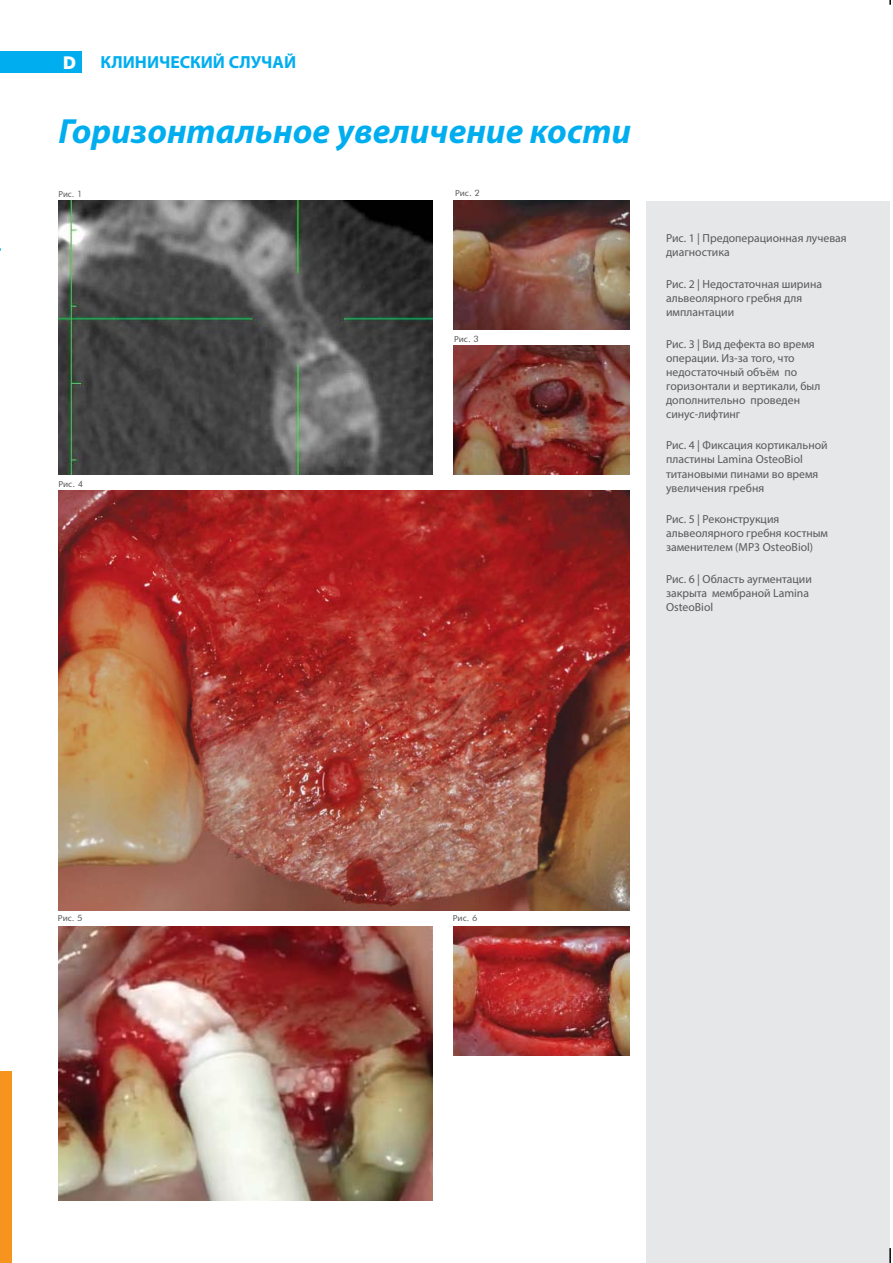
<style>
.page{position:relative;width:893px;height:1263px;background:#fff}
.page>*{position:absolute;margin:0;border:0;box-sizing:border-box;transform-origin:0 0}
.t1{font:italic 700 35.1px "Myriad Pro";color:#00aeef}
.t2{font:700 17.55px "Myriad Pro";color:#00aeef}
.t3{font:700 17.55px "Futura BT";color:#fff}
.t4{font:11.7px/14.1px "Myriad Pro";color:#58595b}
.t5{font:8.85px "Myriad Pro";letter-spacing:-.01em;color:#58595b;scale:1.05 1}
.t6{font:8.85px "Myriad Pro";letter-spacing:-.01em;color:#58595b}
.s1{font-family:"Futura BT"}
</style>
<div class="page">
<div style="left:646px;top:201px;width:244px;height:1062px;background:#e6e7e8"></div>
<div style="left:0;top:1071px;width:11px;height:191px;background:#f7941e"></div>
<div style="left:0;top:52px;width:81px;height:21px;background:#00aeef"></div>
<img style="left:453px;top:346px;width:177px;height:129px">
<img style="left:59px;top:201px;width:373px;height:274px">
<img style="left:59px;top:491px;width:571px;height:419px">
<img style="left:453px;top:201px;width:176px;height:129px">
<img style="left:59px;top:926px;width:374px;height:274px">
<img style="left:453px;top:926px;width:176px;height:129px">
<svg style="left:889px;top:1248px;width:2px;height:15px"></svg>
<h2 class="t3" style="left:63px;top:52px;width:15px">D</h2>
<h2 class="t2" style="left:100px;top:51px;width:197px">КЛИНИЧЕСКИЙ СЛУЧАЙ</h2>
<h1 class="t1" style="left:58px;top:108px;width:574px">Горизонтальное увеличение кости</h1>
<p class="t5" style="left:455px;top:188px;width:25px">Рис<span class="s1">. 2</span></p>
<p class="t6" style="left:59px;top:188px;width:25px">Рис<span class="s1">. 1</span></p>
<p class="t5" style="left:58px;top:478px;width:25px">Рис<span class="s1">. 4</span></p>
<p class="t5" style="left:454px;top:334px;width:25px">Рис<span class="s1">. 3</span></p>
<p class="t4" style="left:666px;top:231px;width:182px">Рис. 1 | Предоперационная лучевая диагностика</p>
<p class="t4" style="left:666px;top:277px;width:158px">Рис. 2 | Недостаточная ширина альвеолярного гребня для имплантации</p>
<p class="t4" style="left:666px;top:336px;width:156px">Рис. 3 | Вид дефекта во время операции. Из-за того, что недостаточный объём по горизонтали и вертикали, был дополнительно проведен синус-лифтинг</p>
<p class="t4" style="left:666px;top:438px;width:163px">Рис. 4 | Фиксация кортикальной пластины Lamina OsteoBiol титановыми пинами во время увеличения гребня</p>
<p class="t4" style="left:666px;top:512px;width:164px">Рис. 5 | Реконструкция альвеолярного гребня костным заменителем (MP3 OsteoBiol)</p>
<p class="t4" style="left:666px;top:572px;width:147px">Рис. 6 | Область аугментации закрыта мембраной Lamina<br>OsteoBiol</p>
<p class="t5" style="left:58px;top:913px;width:25px">Рис<span class="s1">. 5</span></p>
<p class="t5" style="left:453px;top:913px;width:25px">Рис<span class="s1">. 6</span></p>
</div>
